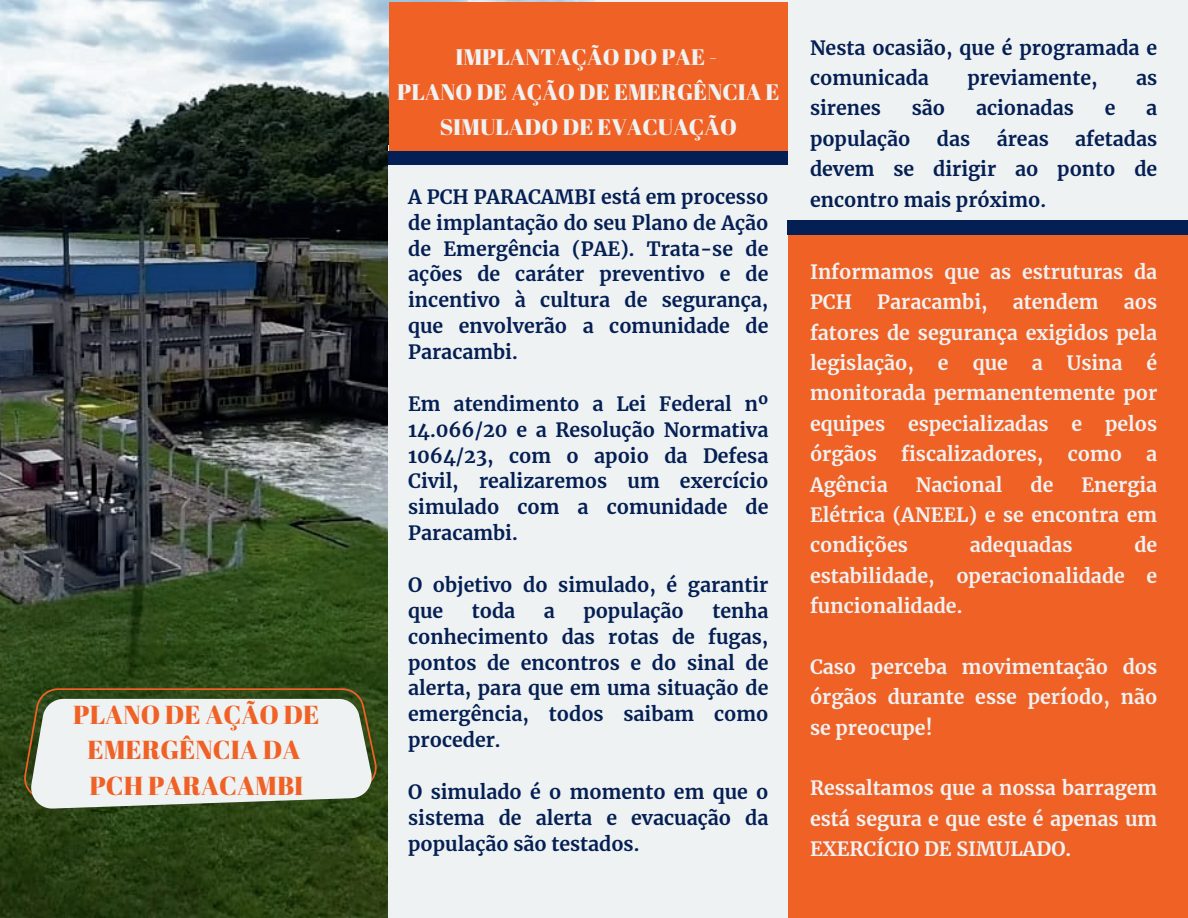
<style>
.page{position:relative;width:1188px;height:918px;background:#eff2f2}
.page>*{position:absolute;margin:0;border:0;box-sizing:border-box;transform-origin:0 0}
.t1{font:25.95px/35.8px "Abril Fatface";color:#f06126;text-align:center}
.t2{font:22.5px/34.8px "Abril Fatface";color:#eff2f2;text-align:center}
.t3{font:700 19.5px/25.8px "Merriweather";color:#041f54;text-align:justify}
.t4{font:700 19.5px/30.3px "Merriweather";color:#eff2f2;text-align:justify}
</style>
<div class="page">
<img style="left:0;top:0;width:595px;height:918px">
<svg style="left:24px;top:689px;width:353px;height:120px"></svg>
<div style="left:786px;top:235px;width:402px;height:683px;background:#f06126"></div>
<div style="left:389px;top:146px;width:399px;height:772px;background:#eff2f2"></div>
<div style="left:389px;top:2px;width:399px;height:161px;background:#f06126"></div>
<div style="left:389px;top:151px;width:399px;height:14px;background:#041f54"></div>
<div style="left:788px;top:220px;width:400px;height:15px;background:#041f54"></div>
<h1 class="t1" style="left:73px;top:696px;width:248px">PLANO DE AÇÃO DE<br>EMERGÊNCIA DA<br>PCH PARACAMBI</h1>
<p class="t2" style="left:397px;top:39px;width:384px">IMPLANTAÇÃO DO PAE -<br>PLANO DE AÇÃO DE EMERGÊNCIA E<br>SIMULADO DE EVACUAÇÃO</p>
<p class="t3" style="left:408px;top:183px;width:362px">A PCH PARACAMBI está em processo de implantação do seu Plano de Ação de Emergência (PAE). Trata-se de ações de caráter preventivo e de incentivo à cultura de segurança, que envolverão a comunidade de Paracambi.</p>
<p class="t3" style="left:408px;top:390px;width:362px">Em atendimento a Lei Federal nº 14.066/20 e a Resolução Normativa 1064/23, com o apoio da Defesa Civil, realizaremos um exercício simulado com a comunidade de Paracambi.</p>
<p class="t3" style="left:408px;top:571px;width:362px">O objetivo do simulado, é garantir que</p>
<p class="t3" style="left:408px;top:597px;width:362px;text-indent:304px">tenha conhecimento das rotas de fugas, pontos de encontros e do sinal de alerta, para que em uma situação de emergência, todos saibam como proceder.</p>
<p class="t3" style="left:408px;top:778px;width:362px">O simulado é o momento em que o sistema de alerta e evacuação da população são testados.</p>
<p class="t3" style="left:472px;top:597px;width:45px">toda</p>
<p class="t3" style="left:544px;top:597px;width:13px">a</p>
<p class="t3" style="left:583px;top:597px;width:102px">população</p>
<p class="t3" style="left:810px;top:32px;width:349px;line-height:30.3px">Nesta ocasião, que é programada e comunicada</p>
<p class="t3" style="left:968px;top:65px;width:132px">previamente,</p>
<p class="t3" style="left:1136px;top:65px;width:23px">as</p>
<p class="t3" style="left:810px;top:95px;width:72px">sirenes</p>
<p class="t3" style="left:912px;top:95px;width:35px">são</p>
<p class="t3" style="left:976px;top:95px;width:99px">acionadas</p>
<p class="t3" style="left:1105px;top:95px;width:12px">e</p>
<p class="t3" style="left:1146px;top:95px;width:13px">a</p>
<p class="t3" style="left:810px;top:125px;width:102px">população</p>
<p class="t3" style="left:937px;top:125px;width:35px">das</p>
<p class="t3" style="left:997px;top:125px;width:54px">áreas</p>
<p class="t3" style="left:810px;top:123px;width:349px;line-height:30.3px;text-indent:265px">afetadas devem se dirigir ao ponto de encontro mais próximo.</p>
<p class="t4" style="left:810px;top:256px;width:349px">Informamos que as estruturas da<br>PCH</p>
<p class="t4" style="left:877px;top:287px;width:112px">Paracambi,</p>
<p class="t4" style="left:1013px;top:287px;width:87px">atendem</p>
<p class="t4" style="left:810px;top:287px;width:349px;text-indent:314px">aos fatores de segurança exigidos pela legislação, e que a Usina é monitorada permanentemente por equipes especializadas e pelos órgãos fiscalizadores, como a Agência</p>
<p class="t4" style="left:916px;top:469px;width:88px">Nacional</p>
<p class="t4" style="left:1031px;top:469px;width:24px">de</p>
<p class="t4" style="left:810px;top:469px;width:349px;text-indent:271px">Energia Elétrica (ANEEL) e se encontra em condições</p>
<p class="t4" style="left:810px;top:530px;width:349px;text-indent:324px">de estabilidade, operacionalidade e funcionalidade.</p>
<p class="t4" style="left:970px;top:530px;width:104px">adequadas</p>
<p class="t4" style="left:810px;top:651px;width:349px">Caso perceba movimentação dos órgãos durante esse período, não se preocupe!</p>
<p class="t4" style="left:810px;top:773px;width:349px">Ressaltamos que a nossa barragem está segura e que este é apenas um EXERCÍCIO DE SIMULADO.</p>
</div>
